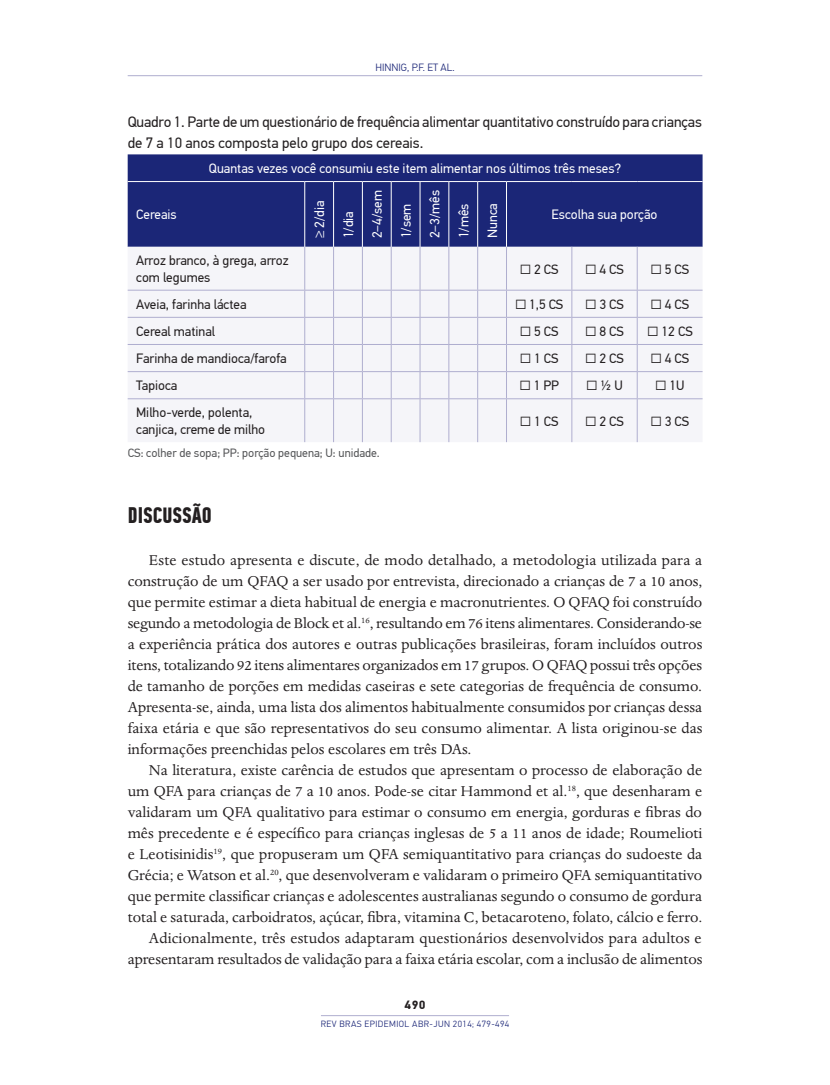
<style>
.page{position:relative;width:830px;height:1085px;background:#fff}
.page>*{position:absolute;margin:0;border:0;box-sizing:border-box;transform-origin:0 0}
.t1{font:700 22.5px "PF Din Text Comp Pro";color:#231f20}
.t2{font:16.5px/21px "Dante MT Std";color:#231f20;text-align:justify}
.t3{font:15px/21px "PF Din Text Pro";letter-spacing:-.005em;color:#231f20}
.t4{font:13.5px/16.2px "PF Din Text Pro";color:#231f20}
.t5{font:13.5px/28.8px "PF Din Text Pro";color:#fff}
.t6{font:12px "PF Din Text Pro";color:#57585a}
.t7{font:700 12px "PF Din Text Pro";color:#231f20}
.t8{font:300 10.5px "PF Din Text Pro";color:#1b2677}
.t9{font:300 9px "PF Din Text Pro";letter-spacing:.05em;color:#1b2677}
</style>
<div class="page">
<hr style="left:128px;top:75px;width:574px;height:1px;background:#afaecf">
<hr style="left:321px;top:1015px;width:188px;height:1px;background:#afaecf">
<div style="left:128px;top:154px;width:574px;height:93px;background:#1b2677"></div>
<div style="left:128px;top:247px;width:574px;height:195px;background:#f5f5f9"></div>
<hr style="left:304px;top:247px;width:1px;height:43px;background:#afaecf">
<hr style="left:333px;top:247px;width:1px;height:43px;background:#afaecf">
<hr style="left:362px;top:247px;width:1px;height:43px;background:#afaecf">
<hr style="left:390px;top:247px;width:1px;height:43px;background:#afaecf">
<hr style="left:419px;top:247px;width:1px;height:43px;background:#afaecf">
<hr style="left:448px;top:247px;width:1px;height:43px;background:#afaecf">
<hr style="left:477px;top:247px;width:1px;height:43px;background:#afaecf">
<hr style="left:506px;top:247px;width:1px;height:43px;background:#afaecf">
<hr style="left:571px;top:247px;width:1px;height:43px;background:#afaecf">
<hr style="left:636px;top:247px;width:1px;height:43px;background:#afaecf">
<hr style="left:128px;top:290px;width:176px;height:1px;background:#afaecf">
<hr style="left:506px;top:290px;width:65px;height:1px;background:#afaecf">
<hr style="left:571px;top:290px;width:66px;height:1px;background:#afaecf">
<hr style="left:637px;top:290px;width:65px;height:1px;background:#afaecf">
<hr style="left:128px;top:317px;width:176px;height:1px;background:#afaecf">
<hr style="left:506px;top:317px;width:65px;height:1px;background:#afaecf">
<hr style="left:571px;top:317px;width:66px;height:1px;background:#afaecf">
<hr style="left:637px;top:317px;width:65px;height:1px;background:#afaecf">
<hr style="left:128px;top:344px;width:176px;height:1px;background:#afaecf">
<hr style="left:506px;top:344px;width:65px;height:1px;background:#afaecf">
<hr style="left:571px;top:344px;width:66px;height:1px;background:#afaecf">
<hr style="left:637px;top:344px;width:65px;height:1px;background:#afaecf">
<hr style="left:128px;top:371px;width:176px;height:1px;background:#afaecf">
<hr style="left:506px;top:371px;width:65px;height:1px;background:#afaecf">
<hr style="left:571px;top:371px;width:66px;height:1px;background:#afaecf">
<svg style="left:571px;top:290px;width:1px;height:108px"></svg>
<hr style="left:637px;top:371px;width:65px;height:1px;background:#afaecf">
<svg style="left:636px;top:290px;width:1px;height:108px"></svg>
<hr style="left:128px;top:398px;width:176px;height:1px;background:#afaecf">
<hr style="left:304px;top:399px;width:1px;height:43px;background:#afaecf">
<hr style="left:333px;top:399px;width:1px;height:43px;background:#afaecf">
<hr style="left:362px;top:399px;width:1px;height:43px;background:#afaecf">
<hr style="left:390px;top:399px;width:1px;height:43px;background:#afaecf">
<hr style="left:419px;top:399px;width:1px;height:43px;background:#afaecf">
<hr style="left:448px;top:399px;width:1px;height:43px;background:#afaecf">
<svg style="left:304px;top:290px;width:203px;height:109px"></svg>
<hr style="left:477px;top:399px;width:1px;height:43px;background:#afaecf">
<hr style="left:506px;top:398px;width:65px;height:1px;background:#afaecf">
<hr style="left:506px;top:399px;width:1px;height:43px;background:#afaecf">
<hr style="left:571px;top:398px;width:66px;height:1px;background:#afaecf">
<hr style="left:571px;top:399px;width:1px;height:43px;background:#afaecf">
<hr style="left:637px;top:398px;width:65px;height:1px;background:#afaecf">
<hr style="left:636px;top:399px;width:1px;height:43px;background:#afaecf">
<hr style="left:128px;top:181px;width:176px;height:1px;background:#fff">
<hr style="left:304px;top:182px;width:1px;height:65px;background:#fff">
<hr style="left:333px;top:182px;width:1px;height:65px;background:#fff">
<hr style="left:362px;top:182px;width:1px;height:65px;background:#fff">
<hr style="left:390px;top:182px;width:1px;height:65px;background:#fff">
<hr style="left:419px;top:182px;width:1px;height:65px;background:#fff">
<hr style="left:448px;top:182px;width:1px;height:65px;background:#fff">
<svg style="left:304px;top:181px;width:202px;height:1px"></svg>
<hr style="left:477px;top:182px;width:1px;height:65px;background:#fff">
<hr style="left:506px;top:181px;width:65px;height:1px;background:#fff">
<hr style="left:506px;top:182px;width:1px;height:65px;background:#fff">
<hr style="left:571px;top:181px;width:66px;height:1px;background:#fff">
<hr style="left:637px;top:181px;width:65px;height:1px;background:#fff">
<p class="t8" style="left:375px;top:61px;width:81px">HINNIG, P.F. ET AL.</p>
<p class="t3" style="left:128px;top:112px;width:575px">Quadro 1. Parte de um questionário de frequência alimentar quantitativo construído para crianças de 7 a 10 anos composta pelo grupo dos cereais.</p>
<p class="t5" style="left:209px;top:154px;width:413px">Quantas vezes você consumiu este item alimentar nos últimos três meses?</p>
<p class="t5" style="left:136px;top:200px;width:42px">Cereais</p>
<p class="t5" style="left:305px;top:238px;width:50px;rotate:-90deg">≥ 2/dia<br>1/dia<br>2−4/sem<br>1/sem<br>2−3/mês<br>1/mês<br>Nunca</p>
<p class="t5" style="left:551px;top:200px;width:108px">Escolha sua porção</p>
<p class="t4" style="left:136px;top:253px;width:154px">Arroz branco, à grega, arroz com legumes</p>
<p class="t4" style="left:519px;top:261px;width:40px">☐ 2 CS</p>
<p class="t4" style="left:585px;top:261px;width:40px">☐ 4 CS</p>
<p class="t4" style="left:650px;top:261px;width:40px">☐ 5 CS</p>
<p class="t4" style="left:136px;top:296px;width:112px">Aveia, farinha láctea</p>
<p class="t4" style="left:515px;top:296px;width:50px">☐ 1,5 CS</p>
<p class="t4" style="left:585px;top:296px;width:40px">☐ 3 CS</p>
<p class="t4" style="left:650px;top:296px;width:40px">☐ 4 CS</p>
<p class="t4" style="left:136px;top:323px;width:80px">Cereal matinal</p>
<p class="t4" style="left:519px;top:323px;width:40px">☐ 5 CS</p>
<p class="t4" style="left:585px;top:323px;width:40px">☐ 8 CS</p>
<p class="t4" style="left:646px;top:323px;width:47px">☐ 12 CS</p>
<p class="t4" style="left:136px;top:350px;width:152px">Farinha de mandioca/farofa</p>
<p class="t4" style="left:519px;top:350px;width:40px">☐ 1 CS</p>
<p class="t4" style="left:585px;top:350px;width:40px">☐ 2 CS</p>
<p class="t4" style="left:650px;top:350px;width:40px">☐ 4 CS</p>
<p class="t4" style="left:136px;top:377px;width:43px">Tapioca</p>
<p class="t4" style="left:519px;top:377px;width:41px">☐ 1 PP</p>
<p class="t4" style="left:586px;top:377px;width:38px">☐ ½ U</p>
<p class="t4" style="left:654px;top:377px;width:31px">☐ 1U</p>
<p class="t4" style="left:136px;top:405px;width:130px">Milho-verde, polenta, canjica, creme de milho</p>
<p class="t4" style="left:519px;top:413px;width:40px">☐ 1 CS</p>
<p class="t4" style="left:585px;top:413px;width:40px">☐ 2 CS</p>
<p class="t4" style="left:650px;top:413px;width:40px">☐ 3 CS</p>
<p class="t6" style="left:128px;top:446px;width:253px">CS: colher de sopa; PP: porção pequena; U: unidade.</p>
<h1 class="t1" style="left:128px;top:501px;width:86px">DISCUSSÃO</h1>
<p class="t2" style="left:128px;top:549px;width:576px;text-indent:21px">Este estudo apresenta e discute, de modo detalhado, a metodologia utilizada para a construção de um QFAQ a ser usado por entrevista, direcionado a crianças de 7 a 10 anos, que permite estimar a dieta habitual de energia e macronutrientes. O QFAQ foi construído segundo a metodologia de Block et al.<sup>16</sup>, resultando em 76 itens alimentares. Considerando-se a experiência prática dos autores e outras publicações brasileiras, foram incluídos outros itens, totalizando 92 itens alimentares organizados em 17 grupos. O QFAQ possui três opções de tamanho de porções em medidas caseiras e sete categorias de frequência de consumo.<br>Apresenta-se, ainda, uma lista dos alimentos habitualmente consumidos por crianças dessa faixa etária e que são representativos do seu consumo alimentar. A lista originou-se das informações preenchidas pelos escolares em três DAs.</p>
<p class="t2" style="left:128px;top:759px;width:576px;text-align:right">Na literatura, existe carência de estudos que apresentam o processo de elaboração de um QFA para crianças de 7 a 10 anos. Pode-se citar Hammond et al.<sup>18</sup>, que desenharam e validaram um QFA qualitativo para estimar o consumo em energia, gorduras e fibras do mês precedente e é específico para crianças inglesas de 5 a 11 anos de idade; Roumelioti e Leotisinidis<sup>19</sup>, que propuseram um QFA semiquantitativo para crianças do sudoeste da Grécia; e Watson et al.<sup>20</sup>, que desenvolveram e validaram o primeiro QFA semiquantitativo que permite classificar crianças e adolescentes australianas segundo o consumo de gordura total e saturada, carboidratos, açúcar, fibra, vitamina C, betacaroteno, folato, cálcio e ferro.<br>Adicionalmente, três estudos adaptaram questionários desenvolvidos para adultos e apresentaram resultados de validação para a faixa etária escolar, com a inclusão de alimentos</p>
<p class="t7" style="left:404px;top:997px;width:22px">490</p>
<p class="t9" style="left:320px;top:1018px;width:190px">REV BRAS EPIDEMIOL ABR-JUN 2014; 479-494</p>
</div>
